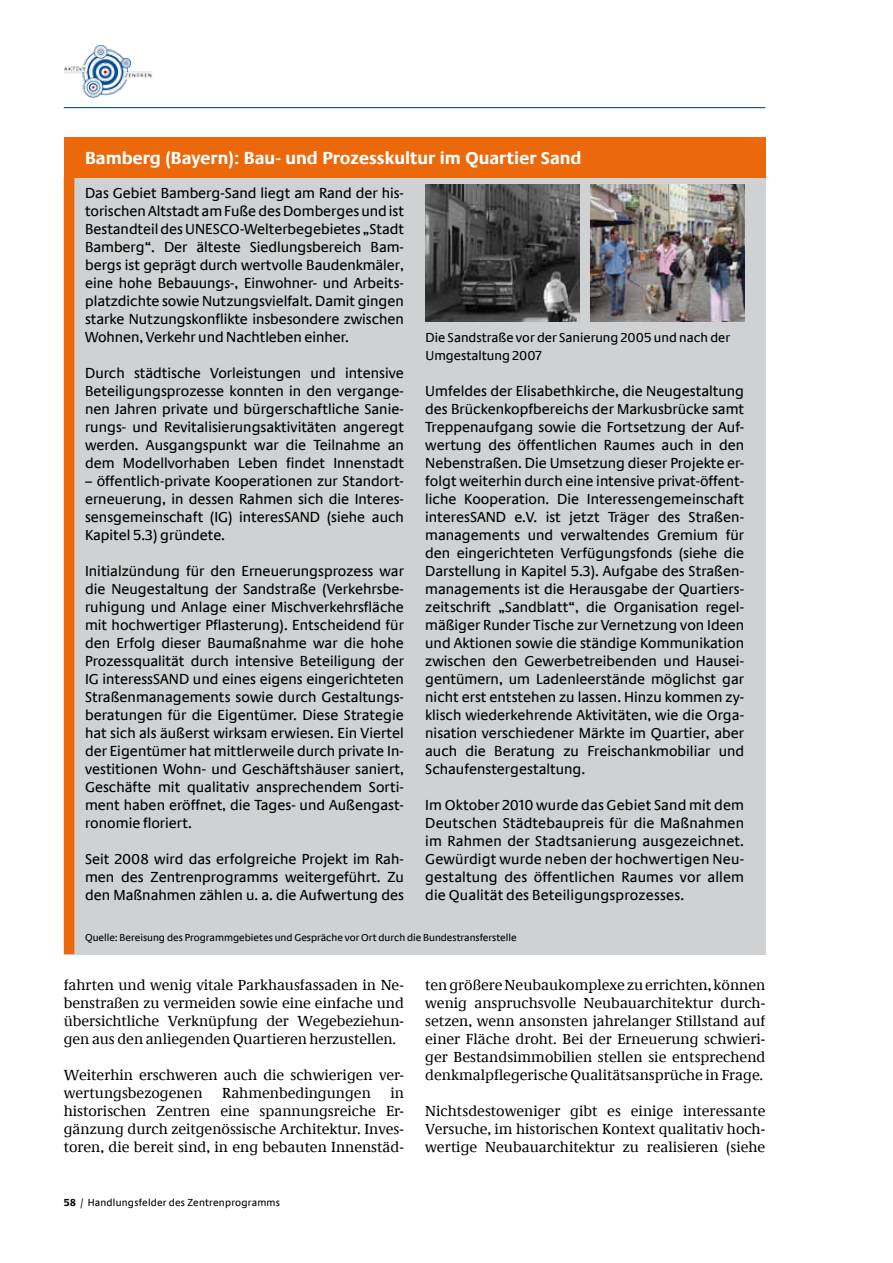
<style>
.page{position:relative;width:893px;height:1263px;background:#fff}
.page>*{position:absolute;margin:0;border:0;box-sizing:border-box;transform-origin:0 0}
.t1{font:700 18px "Neue Praxis";color:#fff}
.Beispielbox_Absatz{font:15px/18px "Neue Praxis";color:#000;text-align:justify}
.Standardbsatz{font:15px/18px "Neue Demos";color:#000;text-align:justify}
.Bildunterschrift{font:13.5px/18px "Neue Praxis";color:#000}
.Beispielbox_Quellen{font:10.5px "Neue Praxis";color:#000}
.Beispielbox_Quellen-2{font:10.5px "Neue Praxis";letter-spacing:.02em;color:#000}
.s1{font-weight:700}
</style>
<div class="page">
<hr style="left:64px;top:107px;width:701px;height:1px;background:#005091">
<img style="left:64px;top:45px;width:88px;height:53px">
<div style="left:64px;top:169px;width:701px;height:749px;background:#d0d1d2"></div>
<div style="left:64px;top:137px;width:701px;height:40px;background:#eb690b"></div>
<div style="left:64px;top:918px;width:701px;height:36px;background:#d0d1d2"></div>
<div style="left:64px;top:177px;width:10px;height:777px;background:#eb690b"></div>
<img style="left:425px;top:185px;width:155px;height:136px">
<img style="left:590px;top:185px;width:154px;height:136px">
<h3 class="t1" style="left:85px;top:147px;width:498px">Bamberg (Bayern): Bau- und Prozesskultur im Quartier Sand</h3>
<p class="Beispielbox_Absatz" style="left:85px;top:184px;width:320px">Das Gebiet Bamberg-Sand liegt am Rand der his&shy;torischen Altstadt am Fuße des Domberges und ist Bestandteil des UNESCO-Welterbegebietes „Stadt Bamberg“. Der älteste Siedlungsbereich Bam&shy;bergs ist geprägt durch wertvolle Baudenkmäler, eine hohe Bebauungs-, Einwohner- und Arbeits&shy;platzdichte sowie Nutzungsvielfalt. Damit gingen starke Nutzungskonflikte insbesondere zwischen Wohnen, Verkehr und Nachtleben einher.</p>
<p class="Beispielbox_Absatz" style="left:85px;top:364px;width:320px">Durch städtische Vorleistungen und intensive Beteiligungsprozesse konnten in den vergange&shy;nen Jahren private und bürgerschaftliche Sanie&shy;rungs- und Revitalisierungsaktivitäten angeregt werden. Ausgangspunkt war die Teilnahme an dem Modellvorhaben Leben findet Innenstadt</p>
<p class="Beispielbox_Absatz" style="left:85px;top:472px;width:320px">– öffentlich-private Kooperationen zur Standort&shy;erneuerung, in dessen Rahmen sich die Interes&shy;sensgemeinschaft (IG) interesSAND (siehe auch Kapitel 5.3) gründete.</p>
<p class="Beispielbox_Absatz" style="left:85px;top:562px;width:320px">Initialzündung für den Erneuerungsprozess war die Neugestaltung der Sandstraße (Verkehrsbe&shy;ruhigung und Anlage einer Mischverkehrsfläche mit hochwertiger Pflasterung). Entscheidend für den Erfolg dieser Baumaßnahme war die hohe Prozessqualität durch intensive Beteiligung der IG interessSAND und eines eigens eingerichteten Straßenmanagements sowie durch Gestaltungs&shy;beratungen für die Eigentümer. Diese Strategie hat sich als äußerst wirksam erwiesen. Ein Viertel der Eigentümer hat mittlerweile durch private In&shy;vestitionen Wohn- und Geschäftshäuser saniert, Geschäfte mit qualitativ ansprechendem Sorti&shy;ment haben eröffnet, die Tages- und Außengast&shy;ronomie floriert.</p>
<p class="Beispielbox_Absatz" style="left:85px;top:850px;width:320px">Seit 2008 wird das erfolgreiche Projekt im Rah&shy;men des Zentrenprogramms weitergeführt. Zu den Maßnahmen zählen u. a. die Aufwertung des</p>
<p class="Beispielbox_Quellen" style="left:85px;top:931px;width:433px">Quelle: Bereisung des Programmgebietes und Gespräche vor Ort durch die Bundestransferstelle</p>
<p class="Bildunterschrift" style="left:425px;top:328px;width:306px">Die Sandstraße vor der Sanierung 2005 und nach der<br>Umgestaltung 2007</p>
<p class="Beispielbox_Absatz" style="left:425px;top:382px;width:320px">Umfeldes der Elisabethkirche, die Neugestaltung des Brückenkopfbereichs der Markusbrücke samt Treppenaufgang sowie die Fortsetzung der Auf&shy;wertung des öffentlichen Raumes auch in den Nebenstraßen. Die Umsetzung dieser Projekte er&shy;folgt weiterhin durch eine intensive privat-öffent&shy;liche Kooperation. Die Interessengemeinschaft interesSAND e.V. ist jetzt Träger des Straßen&shy;managements und verwaltendes Gremium für den eingerichteten Verfügungsfonds (siehe die Darstellung in Kapitel 5.3). Aufgabe des Straßen&shy;managements ist die Herausgabe der Quartiers&shy;zeitschrift „Sandblatt“, die Organisation regel&shy;mäßiger Runder Tische zur Vernetzung von Ideen und Aktionen sowie die ständige Kommunikation zwischen den Gewerbetreibenden und Hausei&shy;gentümern, um Ladenleerstände möglichst gar nicht erst entstehen zu lassen. Hinzu kommen zy&shy;klisch wiederkehrende Aktivitäten, wie die Orga&shy;nisation verschiedener Märkte im Quartier, aber auch die Beratung zu Freischankmobiliar und Schaufenstergestaltung.</p>
<p class="Beispielbox_Absatz" style="left:425px;top:796px;width:320px">Im Oktober 2010 wurde das Gebiet Sand mit dem Deutschen Städtebaupreis für die Maßnahmen im Rahmen der Stadtsanierung ausgezeichnet.<br>Gewürdigt wurde neben der hochwertigen Neu&shy;gestaltung des öffentlichen Raumes vor allem die Qualität des Beteiligungsprozesses.</p>
<p class="Standardbsatz" style="left:64px;top:976px;width:342px">fahrten und wenig vitale Parkhausfassaden in Ne&shy;benstraßen zu vermeiden sowie eine einfache und übersichtliche Verknüpfung der Wegebeziehun&shy;gen aus den anliegenden Quartieren herzustellen.</p>
<p class="Standardbsatz" style="left:64px;top:1066px;width:342px">Weiterhin erschweren auch die schwierigen ver&shy;wertungsbezogenen</p>
<p class="Standardbsatz" style="left:222px;top:1084px;width:150px">Rahmenbedingungen</p>
<p class="Standardbsatz" style="left:64px;top:1084px;width:342px;text-indent:327px">in historischen Zentren eine spannungsreiche Er&shy;gänzung durch zeitgenössische Architektur. Inves&shy;toren, die bereit sind, in eng bebauten Innenstäd-</p>
<p class="Beispielbox_Quellen-2" style="left:64px;top:1196px;width:218px"><span class="s1">58</span> / Handlungsfelder des Zentrenprogramms</p>
<p class="Standardbsatz" style="left:425px;top:976px;width:342px">ten größere Neubaukomplexe zu errichten, können wenig anspruchsvolle Neubauarchitektur durch&shy;setzen, wenn ansonsten jahrelanger Stillstand auf einer Fläche droht. Bei der Erneuerung schwieri&shy;ger Bestandsimmobilien stellen sie entsprechend denkmalpflegerische Qualitätsansprüche in Frage.</p>
<p class="Standardbsatz" style="left:425px;top:1102px;width:342px">Nichtsdestoweniger gibt es einige interessante Versuche, im historischen Kontext qualitativ hoch&shy;wertige Neubauarchitektur zu realisieren (siehe</p>
</div>
